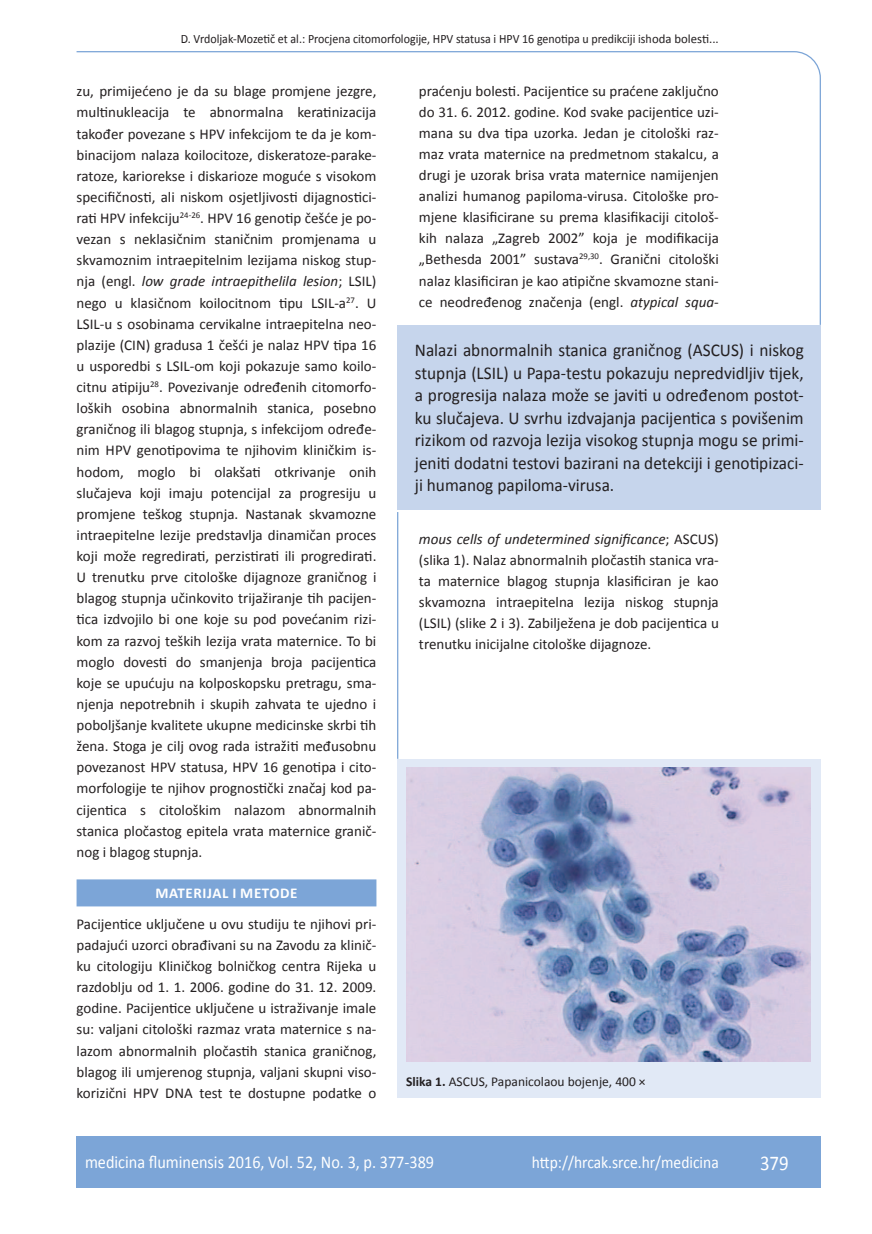
<style>
.page{position:relative;width:872px;height:1234px;background:#fff}
.page>*{position:absolute;margin:0;border:0;box-sizing:border-box;transform-origin:0 0}
.t1{font:21px "Calibri";color:#fff;scale:.9 1}
.t2{font:18px/22.5px "Calibri";color:#231f20;text-align:justify;scale:.96 1}
.t3{font:18px "Calibri";color:#fff;scale:.9 1}
.t4{font:17.25px "Calibri";color:#fff;scale:.9 1}
.t5{font:15px/21.1px "Calibri";color:#231f20;text-align:justify}
.t6{font:700 15px "Calibri";letter-spacing:.04em;color:#fff}
.t7{font:13.5px "Calibri";color:#231f20}
.t8{font:12.75px "Calibri";color:#231f20;scale:.94 1}
.s1{font-style:italic}
.s2{font-weight:700}
</style>
<div class="page">
<svg style="left:76px;top:51px;width:745px;height:275px"></svg>
<hr style="left:397px;top:512px;width:1px;height:246px;background:#7ca5d7">
<div style="left:77px;top:1135px;width:744px;height:51px;background:#7ca5d7"></div>
<div style="left:77px;top:879px;width:299px;height:27px;background:#7ca5d7"></div>
<div style="left:398px;top:325px;width:423px;height:185px;background:#c6d5ec"></div>
<div style="left:398px;top:759px;width:423px;height:338px;background:#e1e9f6"></div>
<img style="left:406px;top:767px;width:404px;height:293px">
<p class="t8" style="left:181px;top:30px;width:574px">D. Vrdoljak-Mozetič et al.: Procjena citomorfologije, HPV statusa i HPV 16 genotipa u predikciji ishoda bolesti...</p>
<p class="t5" style="left:77px;top:80px;width:301px">zu, primijećeno je da su blage promjene jezgre, multinukleacija te abnormalna keratinizacija također povezane s HPV infekcijom te da je kom&shy;binacijom nalaza koilocitoze, diskeratoze-parake&shy;ratoze, kariorekse i diskarioze moguće s visokom specifičnosti, ali niskom osjetljivosti dijagnostici&shy;rati HPV infekciju<sup>24-26</sup>. HPV 16 genotip češće je po&shy;vezan s neklasičnim staničnim promjenama u skvamoznim intraepitelnim lezijama niskog stup&shy;nja (engl. <span class="s1">low grade intraepithelila lesion</span>; LSIL) nego u klasičnom koilocitnom tipu LSIL-a<sup>27</sup>. U LSIL-u s osobinama cervikalne intraepitelna neo&shy;plazije (CIN) gradusa 1 češći je nalaz HPV tipa 16 u usporedbi s LSIL-om koji pokazuje samo koilo&shy;citnu atipiju<sup>28</sup>. Povezivanje određenih citomorfo&shy;loških osobina abnormalnih stanica, posebno graničnog ili blagog stupnja, s infekcijom određe&shy;nim HPV genotipovima te njihovim kliničkim is&shy;hodom, moglo bi olakšati otkrivanje onih slučajeva koji imaju potencijal za progresiju u promjene teškog stupnja. Nastanak skvamozne intraepitelne lezije predstavlja dinamičan proces koji može regredirati, perzistirati ili progredirati.<br>U trenutku prve citološke dijagnoze graničnog i blagog stupnja učinkovito trijažiranje tih pacijen&shy;tica izdvojilo bi one koje su pod povećanim rizi&shy;kom za razvoj teških lezija vrata maternice. To bi moglo dovesti do smanjenja broja pacijentica koje se upućuju na kolposkopsku pretragu, sma&shy;njenja nepotrebnih i skupih zahvata te ujedno i poboljšanje kvalitete ukupne medicinske skrbi tih žena. Stoga je cilj ovog rada istražiti međusobnu povezanost HPV statusa, HPV 16 genotipa i cito&shy;morfologije te njihov prognostički značaj kod pa&shy;cijentica s citološkim nalazom abnormalnih stanica pločastog epitela vrata maternice granič&shy;nog i blagog stupnja.</p>
<p class="t6" style="left:155px;top:883px;width:144px">MATERIJAL I METODE</p>
<p class="t5" style="left:77px;top:912px;width:301px">Pacijentice uključene u ovu studiju te njihovi pri&shy;padajući uzorci obrađivani su na Zavodu za klinič&shy;ku citologiju Kliničkog bolničkog centra Rijeka u razdoblju od 1. 1. 2006. godine do 31. 12. 2009. godine. Pacijentice uključene u istraživanje imale su: valjani citološki razmaz vrata maternice s na&shy;lazom abnormalnih pločastih stanica graničnog, blagog ili umjerenog stupnja, valjani skupni viso&shy;korizični HPV DNA test te dostupne podatke o</p>
<p class="t5" style="left:419px;top:80px;width:301px">praćenju bolesti. Pacijentice su praćene zaključno do 31. 6. 2012. godine. Kod svake pacijentice uzi&shy;mana su dva tipa uzorka. Jedan je citološki raz&shy;maz vrata maternice na predmetnom stakalcu, a drugi je uzorak brisa vrata maternice namijenjen analizi humanog papiloma-virusa. Citološke pro&shy;mjene klasificirane su prema klasifikaciji citološ&shy;kih nalaza „Zagreb 2002” koja je modifikacija „Bethesda 2001” sustava<sup>29,30</sup>. Granični citološki nalaz klasificiran je kao atipične skvamozne stani&shy;ce neodređenog značenja (engl. <span class="s1">atypical squa-</span></p>
<p class="t2" style="left:415px;top:338px;width:407px">Nalazi abnormalnih stanica graničnog (ASCUS) i niskog stupnja (LSIL) u Papa-testu pokazuju nepredvidljiv tijek, a progresija nalaza može se javiti u određenom postot&shy;ku slučajeva. U svrhu izdvajanja pacijentica s povišenim rizikom od razvoja lezija visokog stupnja mogu se primi&shy;jeniti dodatni testovi bazirani na detekciji i genotipizaci&shy;ji humanog papiloma-virusa.</p>
<p class="t5" style="left:419px;top:527px;width:301px"><span class="s1">mous cells of undetermined significance</span>; ASCUS) (slika 1). Nalaz abnormalnih pločastih stanica vra&shy;ta maternice blagog stupnja klasificiran je kao skvamozna intraepitelna lezija niskog stupnja (LSIL) (slike 2 i 3). Zabilježena je dob pacijentica u trenutku inicijalne citološke dijagnoze.</p>
<p class="t7" style="left:406px;top:1073px;width:241px"><span class="s2">Slika 1.</span> ASCUS, Papanicolaou bojenje, 400 ×</p>
<p class="t3" style="left:85px;top:1150px;width:389px">medicina fluminensis 2016, Vol. 52, No. 3, p. 377-389</p>
<p class="t4" style="left:532px;top:1151px;width:209px">http://hrcak.srce.hr/medicina</p>
<h1 class="t1" style="left:760px;top:1149px;width:33px">379</h1>
</div>
